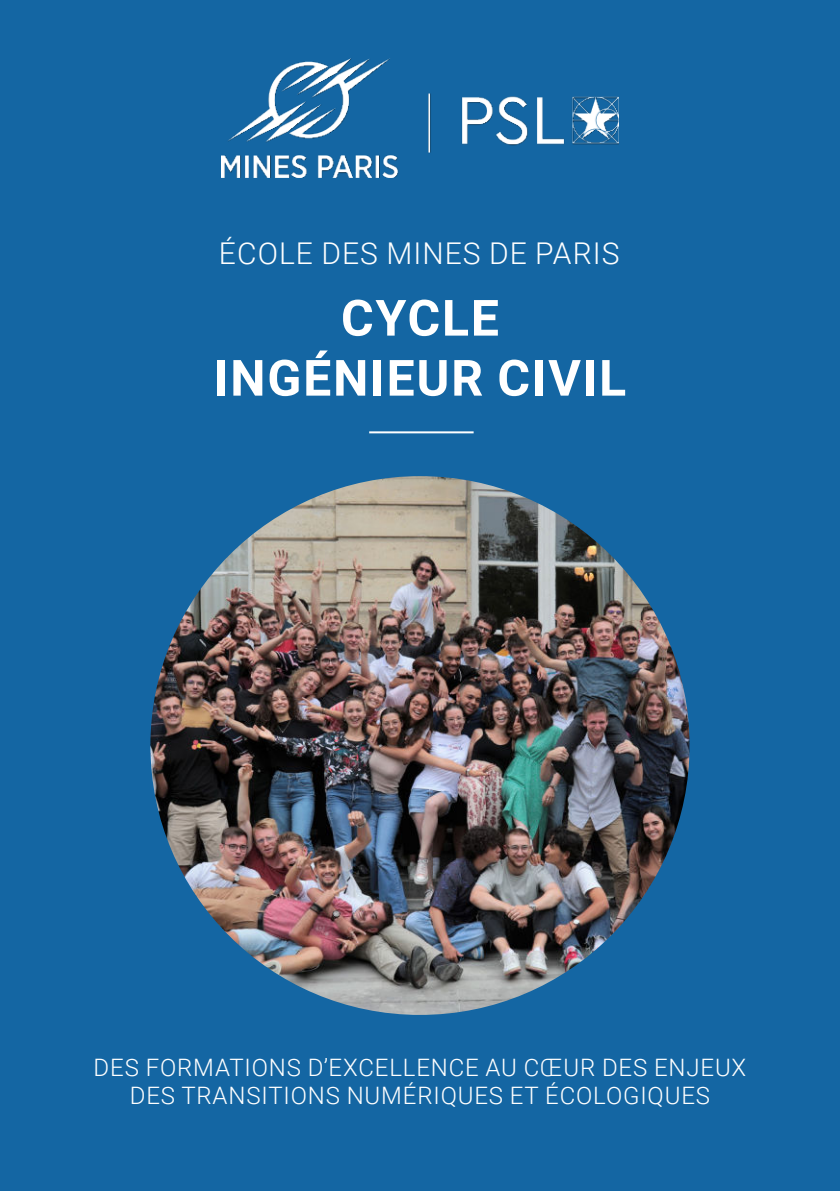
<style>
.page{position:relative;width:840px;height:1191px;background:#fff}
.page>*{position:absolute;margin:0;border:0;box-sizing:border-box;transform-origin:0 0}
.t1{font:700 50px/60px "Roboto";letter-spacing:.035em;color:#fff;text-align:center}
.t2{font:300 30px "Roboto";letter-spacing:.035em;color:#fff}
.t3{font:300 24px/28.8px "Roboto";letter-spacing:.035em;color:#fff;text-align:center}
</style>
<div class="page">
<div style="left:0;top:0;width:839px;height:1191px;background:#1466a3"></div>
<img style="left:221px;top:58px;width:397px;height:120px">
<img style="left:150px;top:476px;width:539px;height:539px;border-radius:269px">
<hr style="left:369px;top:431px;width:104px;height:2px;background:#fff">
<p class="t2" style="left:219px;top:241px;width:402px">ÉCOLE DES MINES DE PARIS</p>
<h1 class="t1" style="left:214px;top:288px;width:413px">CYCLE<br>INGÉNIEUR CIVIL</h1>
<p class="t3" style="left:94px;top:1053px;width:653px">DES FORMATIONS D’EXCELLENCE AU CŒUR DES ENJEUX<br>DES TRANSITIONS NUMÉRIQUES ET ÉCOLOGIQUES</p>
</div>
